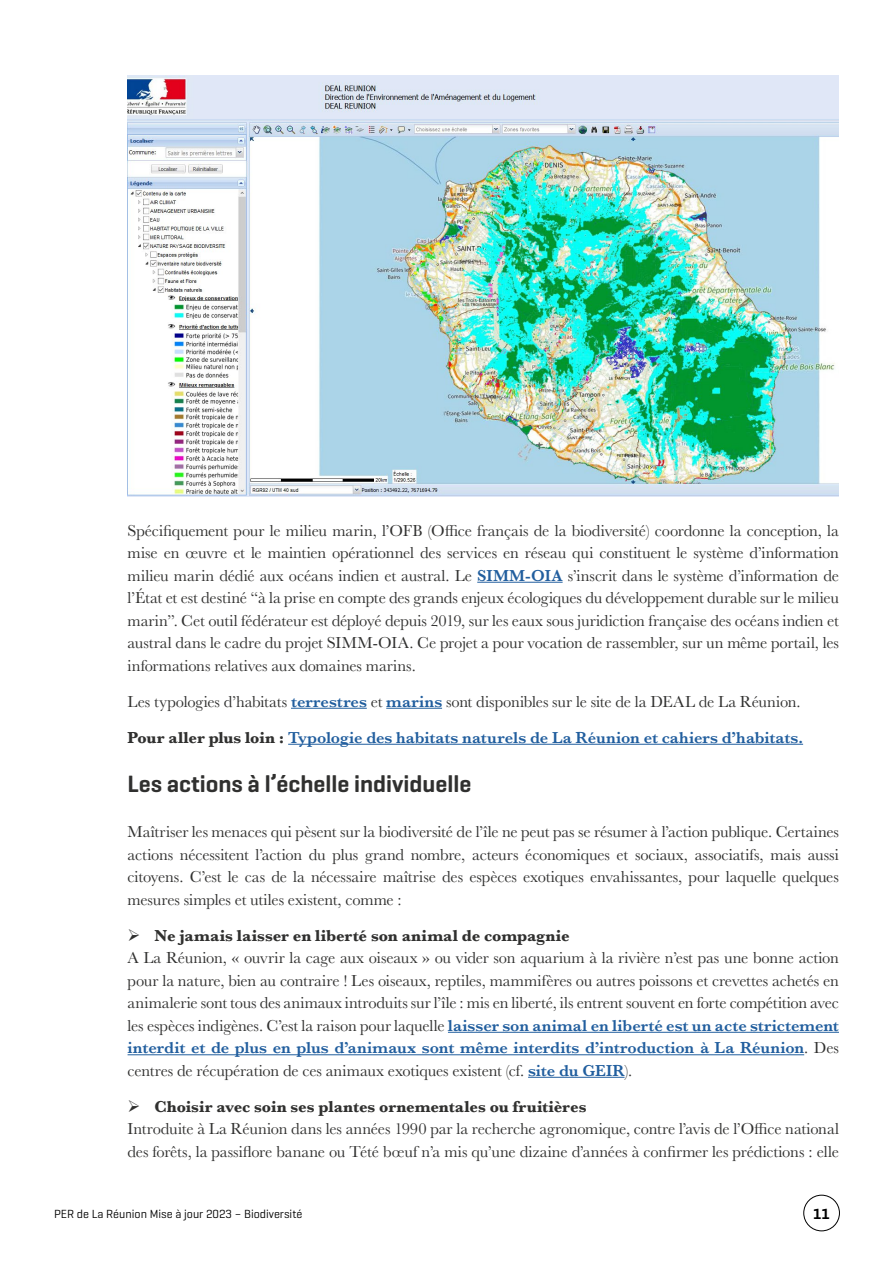
<style>
.page{position:relative;width:893px;height:1263px;background:#fff}
.page>*{position:absolute;margin:0;border:0;box-sizing:border-box;transform-origin:0 0}
.t1{font:600 24px "Geogrotesque";color:#30302f}
.t2{font:16.5px/22.5px "Baskerville";letter-spacing:-.01em;color:#30302f;text-align:justify}
.t3{font:600 16.5px/36px "Baskerville";color:#215e9e}
.t4{font:600 15px "Geogrotesque";color:#000}
.t5{font:12px "Geogrotesque";color:#000}
.s1{font-weight:600;color:#215e9e}
.s2{font-weight:400;color:#30302f}
.s3{font-weight:700;color:#30302f}
.s4{font-weight:700}
</style>
<div class="page">
<div style="left:803px;top:1195px;width:37px;height:36px;border:1px solid #000;border-radius:50%"></div>
<hr style="left:477px;top:582px;width:86px;height:1px;background:#215e9e">
<hr style="left:291px;top:708px;width:76px;height:1px;background:#215e9e">
<hr style="left:386px;top:708px;width:56px;height:1px;background:#215e9e">
<hr style="left:288px;top:744px;width:515px;height:1px;background:#215e9e">
<hr style="left:448px;top:1032px;width:391px;height:1px;background:#215e9e">
<hr style="left:128px;top:1054px;width:676px;height:1px;background:#215e9e">
<hr style="left:528px;top:1077px;width:96px;height:1px;background:#215e9e">
<img style="left:128px;top:75px;width:711px;height:422px">
<p class="t2" style="left:128px;top:519px;width:713px">Spécifiquement pour le milieu marin, l’OFB (Office français de la biodiversité) coordonne la conception, la mise en œuvre et le maintien opérationnel des services en réseau qui constituent le système d’information milieu marin dédié aux océans indien et austral. Le <span class="s1">SIMM-OIA</span> s’inscrit dans le système d’information de l’État et est destiné “à la prise en compte des grands enjeux écologiques du développement durable sur le milieu marin”. Cet outil fédérateur est déployé depuis 2019, sur les eaux sous juridiction française des océans indien et austral dans le cadre du projet SIMM-OIA. Ce projet a pour vocation de rassembler, sur un même portail, les informations relatives aux domaines marins.</p>
<p class="t3" style="left:128px;top:683px;width:677px"><span class="s2">Les typologies d’habitats</span> terrestres <span class="s2">et</span> marins <span class="s2">sont disponibles sur le site de la DEAL de La Réunion.<br></span><span class="s3">Pour aller plus loin :</span> Typologie des habitats naturels de La Réunion et cahiers d’habitats.</p>
<h1 class="t1" style="left:128px;top:769px;width:345px">Les actions à l’échelle individuelle</h1>
<p class="t2" style="left:128px;top:821px;width:713px">Maîtriser les menaces qui pèsent sur la biodiversité de l’île ne peut pas se résumer à l’action publique. Certaines actions nécessitent l’action du plus grand nombre, acteurs économiques et sociaux, associatifs, mais aussi citoyens. C’est le cas de la nécessaire maîtrise des espèces exotiques envahissantes, pour laquelle quelques mesures simples et utiles existent, comme :</p>
<p class="t2" style="left:128px;top:924px;width:713px;text-align:left">➢ <span class="s4">Ne jamais laisser en liberté son animal de compagnie<br></span>A La Réunion, « ouvrir la cage aux oiseaux » ou vider son aquarium à la rivière n’est pas une bonne action pour la nature, bien au contraire ! Les oiseaux, reptiles, mammifères ou autres poissons et crevettes achetés en animalerie sont tous des animaux introduits sur l’île : mis en liberté, ils entrent souvent en forte compétition avec les espèces indigènes. C’est la raison pour laquelle <span class="s1">laisser son animal en liberté est un acte strictement interdit et de plus en plus d’animaux sont même interdits d’introduction à La Réunion</span>. Des centres de récupération de ces animaux exotiques existent (cf. <span class="s1">site du GEIR</span>).</p>
<p class="t2" style="left:128px;top:1095px;width:713px;text-align:left">➢ <span class="s4">Choisir avec soin ses plantes ornementales ou fruitières<br></span>Introduite à La Réunion dans les années 1990 par la recherche agronomique, contre l’avis de l’Office national des forêts, la passiflore banane ou Tété bœuf n’a mis qu’une dizaine d’années à confirmer les prédictions : elle</p>
<p class="t5" style="left:54px;top:1206px;width:250px">PER de La Réunion Mise à jour 2023 – Biodiversité</p>
<p class="t4" style="left:813px;top:1204px;width:18px">11</p>
</div>
